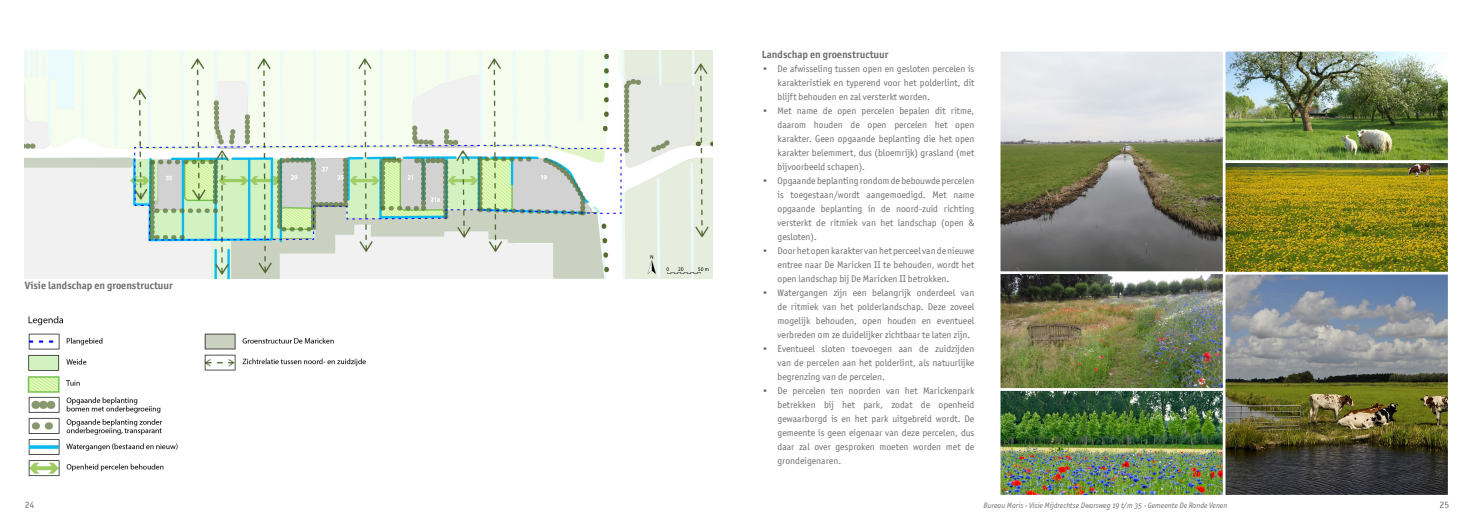
<style>
.page{position:relative;width:1474px;height:521px;background:#fff}
.page>*{position:absolute;margin:0;border:0;box-sizing:border-box;transform-origin:0 0}
.Kop_in_tekst{font:700 10.5px "Officina San ITC";color:#6c6d70}
.t1{font:9.62px/14px "Officina San ITC";color:#6c6d70;text-align:justify}
.t2{font:7.88px "Officina Sans OSITCTT Book Ita";color:#6c6d70}
</style>
<div class="page">
<img style="left:25px;top:51px;width:687px;height:228px">
<img style="left:1001px;top:53px;width:445px;height:440px">
<div style="left:997px;top:49px;width:228px;height:225px;border:3px solid #fff"></div>
<div style="left:997px;top:388px;width:228px;height:109px;border:3px solid #fff"></div>
<div style="left:997px;top:271px;width:228px;height:120px;border:3px solid #fff"></div>
<div style="left:1222px;top:49px;width:228px;height:114px;border:3px solid #fff"></div>
<div style="left:1222px;top:160px;width:228px;height:114px;border:3px solid #fff"></div>
<div style="left:1222px;top:272px;width:228px;height:225px;border:3px solid #fff"></div>
<img style="left:27px;top:316px;width:151px;height:161px">
<img style="left:204px;top:333px;width:162px;height:38px">
<p class="Kop_in_tekst" style="left:25px;top:279px;width:150px">Visie landschap en groenstructuur</p>
<p class="Kop_in_tekst" style="left:761px;top:48px;width:128px">Landschap en groenstructuur</p>
<p class="t1" style="left:777px;top:62px;width:198px;text-indent:-16px">• De afwisseling tussen open en gesloten percelen is karakteristiek en typerend voor het polderlint, dit blijft behouden en zal versterkt worden.</p>
<p class="t1" style="left:777px;top:104px;width:198px;text-indent:-16px">• Met name de open percelen bepalen dit ritme, daarom houden de open percelen het open karakter. Geen opgaande beplanting die het open karakter belemmert, dus (bloemrijk) grasland (met bijvoorbeeld schapen).</p>
<p class="t1" style="left:777px;top:174px;width:198px;text-indent:-16px">• Opgaande beplanting rondom de bebouwde percelen is toegestaan/wordt aangemoedigd. Met name opgaande beplanting in de noord-zuid richting versterkt de ritmiek van het landschap (open &amp; gesloten).</p>
<p class="t1" style="left:777px;top:244px;width:198px;text-indent:-16px">• Door het open karakter van het perceel van de nieuwe entree naar De Maricken II te behouden, wordt het open landschap bij De Maricken II betrokken.</p>
<p class="t1" style="left:777px;top:286px;width:198px;text-indent:-16px">• Watergangen zijn een belangrijk onderdeel van de ritmiek van het polderlandschap. Deze zoveel mogelijk behouden, open houden en eventueel verbreden om ze duidelijker zichtbaar te laten zijn.</p>
<p class="t1" style="left:777px;top:342px;width:198px;text-indent:-16px">• Eventueel sloten toevoegen aan de zuidzijden van de percelen aan het polderlint, als natuurlijke begrenzing van de percelen.</p>
<p class="t1" style="left:777px;top:384px;width:198px;text-indent:-16px">• De percelen ten noorden van het Marickenpark betrekken bij het park, zodat de openheid gewaarborgd is en het park uitgebreid wordt. De gemeente is geen eigenaar van deze percelen, dus daar zal over gesproken moeten worden met de grondeigenaren.</p>
<p class="t1" style="left:25px;top:498px;width:11px">24</p>
<p class="t2" style="left:983px;top:501px;width:245px">Bureau Maris - Visie Mijdrechtse Dwarsweg 19 t/m 35 - Gemeente De Ronde Venen</p>
<p class="t1" style="left:1439px;top:498px;width:11px">25</p>
</div>
